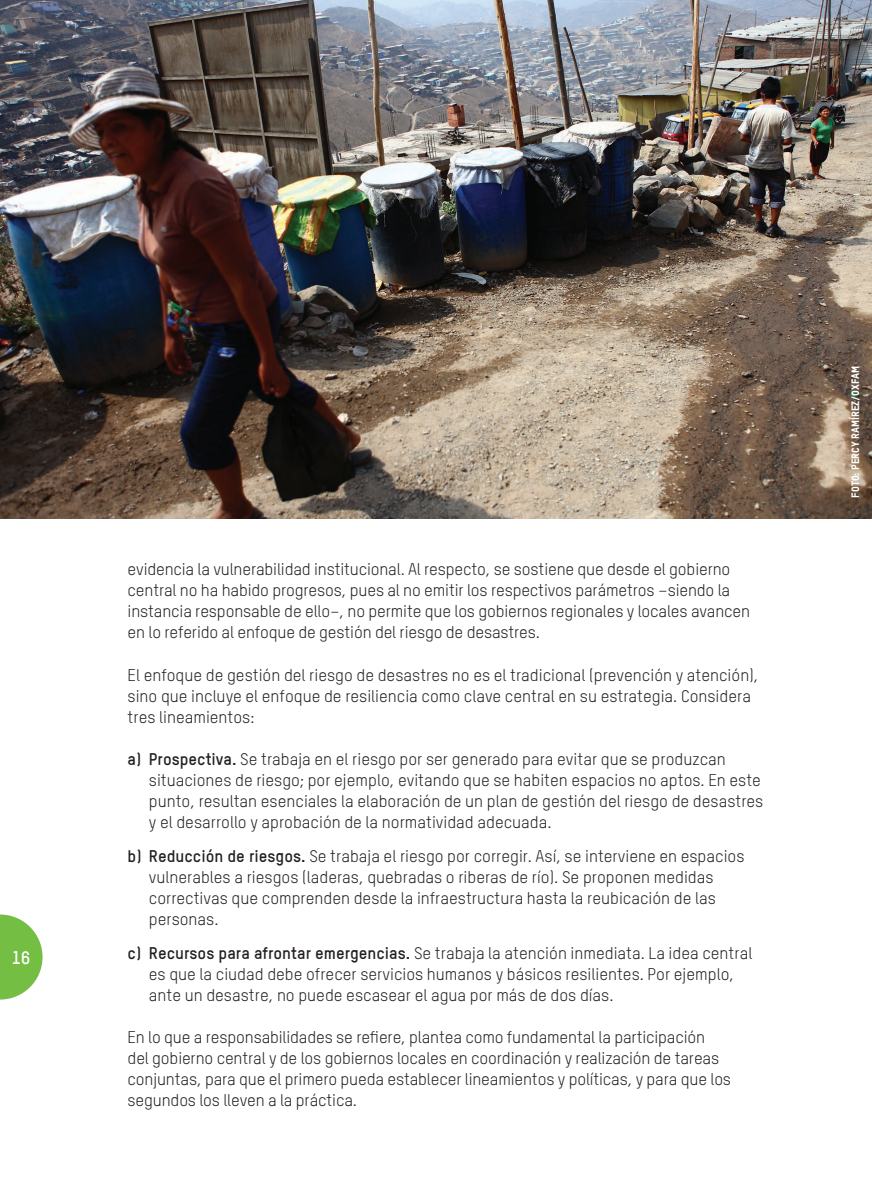
<style>
.page{position:relative;width:872px;height:1191px;background:#fff}
.page>*{position:absolute;margin:0;border:0;box-sizing:border-box;transform-origin:0 0}
.t1{font:700 18px "Oxfam TSTARPRO";color:#fff}
.oxfam_cuerpo{font:16.5px/21px "Oxfam TSTARPRO";letter-spacing:-.01em;color:#231f20}
.oxfam_bullet_1{font:16.5px/21px "Oxfam TSTARPRO";color:#231f20}
.oxfam_pie{font:10.5px "Oxfam TSTARPRO Headline";color:#fff}
.s1{font-weight:700}
</style>
<div class="page">
<svg style="left:0;top:914px;width:43px;height:85px"></svg>
<img style="left:0;top:0;width:872px;height:519px">
<p class="t1" style="left:12px;top:944px;width:20px">16</p>
<p class="oxfam_cuerpo" style="left:128px;top:558px;width:624px">evidencia la vulnerabilidad institucional. Al respecto, se sostiene que desde el gobierno central no ha habido progresos, pues al no emitir los respectivos parámetros –siendo la instancia responsable de ello–, no permite que los gobiernos regionales y locales avancen en lo referido al enfoque de gestión del riesgo de desastres.</p>
<p class="oxfam_cuerpo" style="left:128px;top:663px;width:632px">El enfoque de gestión del riesgo de desastres no es el tradicional (prevención y atención), sino que incluye el enfoque de resiliencia como clave central en su estrategia. Considera tres lineamientos:</p>
<p class="oxfam_bullet_1" style="left:149px;top:747px;width:616px;text-indent:-21px"><span class="s1">a) Prospectiva.</span> Se trabaja en el riesgo por ser generado para evitar que se produzcan situaciones de riesgo; por ejemplo, evitando que se habiten espacios no aptos. En este punto, resultan esenciales la elaboración de un plan de gestión del riesgo de desastres y el desarrollo y aprobación de la normatividad adecuada.</p>
<p class="oxfam_bullet_1" style="left:149px;top:844px;width:597px;text-indent:-21px"><span class="s1">b) Reducción de riesgos.</span> Se trabaja el riesgo por corregir. Así, se interviene en espacios vulnerables a riesgos (laderas, quebradas o riberas de río). Se proponen medidas correctivas que comprenden desde la infraestructura hasta la reubicación de las personas.</p>
<p class="oxfam_bullet_1" style="left:149px;top:941px;width:605px;text-indent:-21px"><span class="s1">c) Recursos para afrontar emergencias.</span> Se trabaja la atención inmediata. La idea central es que la ciudad debe ofrecer servicios humanos y básicos resilientes. Por ejemplo, ante un desastre, no puede escasear el agua por más de dos días.</p>
<p class="oxfam_cuerpo" style="left:128px;top:1025px;width:605px">En lo que a responsabilidades se refiere, plantea como fundamental la participación<br>del gobierno central y de los gobiernos locales en coordinación y realización de tareas conjuntas, para que el primero pueda establecer lineamientos y políticas, y para que los segundos los lleven a la práctica.</p>
<p class="oxfam_pie" style="left:847px;top:497px;width:134px;rotate:-90deg">FOTO: PERCY RAMÍREZ/OXFAM</p>
</div>
